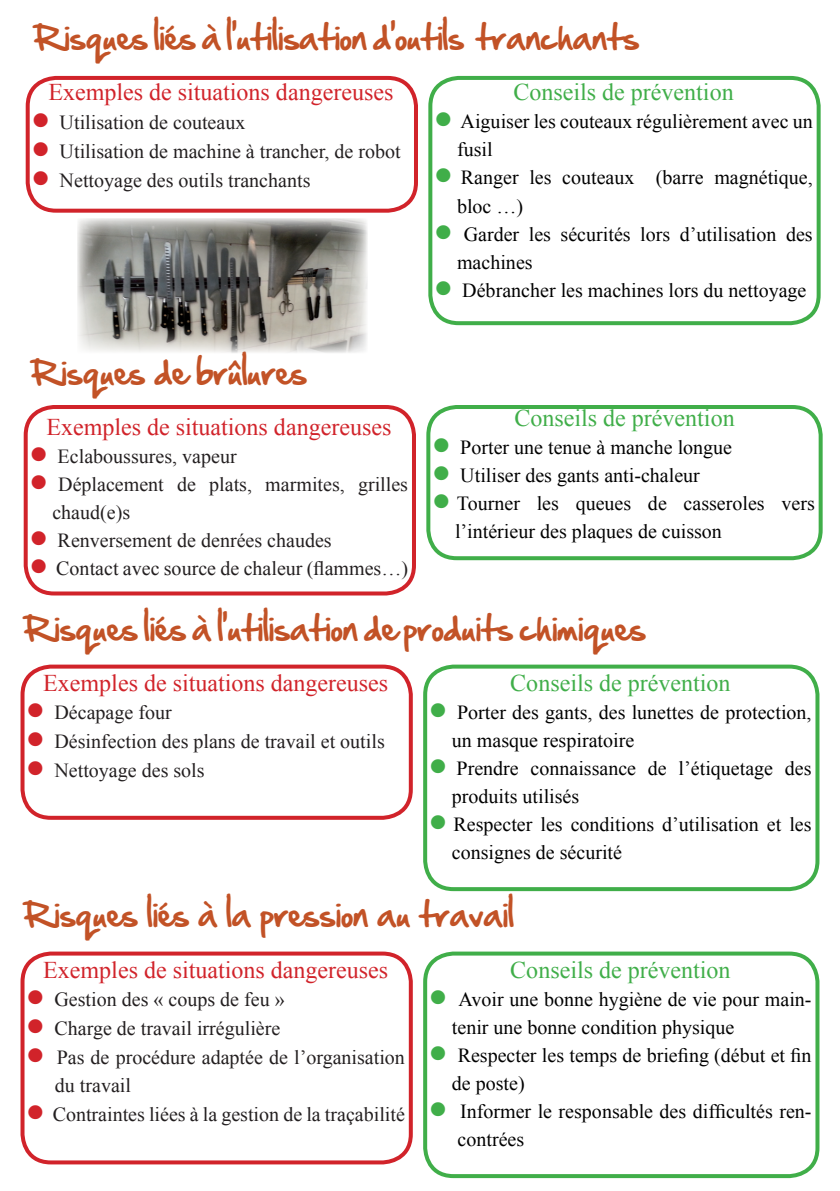
<style>
.page{position:relative;width:840px;height:1191px;background:#fff}
.page>*{position:absolute;margin:0;border:0;box-sizing:border-box;transform-origin:0 0}
.t1{font:30px "Hand Of Sean";color:#c25226}
.t2{font:24px "Times New Roman";color:#d1232a}
.t3{font:24px "Times New Roman";color:#40ae49}
.t4{font:20px/28px "Times New Roman";color:#000}
.t5{font:20px/28px "Times New Roman";color:#231f20}
.s1{color:#40ae49}
.s2{color:#d1232a}
</style>
<div class="page">
<div style="left:428px;top:76px;width:392px;height:249px;border:4px solid #40ae49;border-radius:28px"></div>
<div style="left:26px;top:76px;width:392px;height:137px;border:4px solid #d1232a;border-radius:28px"></div>
<div style="left:426px;top:405px;width:396px;height:155px;border:4px solid #40ae49;border-radius:28px"></div>
<div style="left:24px;top:405px;width:392px;height:190px;border:4px solid #d1232a;border-radius:28px"></div>
<div style="left:423px;top:664px;width:396px;height:227px;border:4px solid #40ae49;border-radius:28px"></div>
<div style="left:20px;top:664px;width:392px;height:156px;border:4px solid #d1232a;border-radius:28px"></div>
<div style="left:423px;top:951px;width:396px;height:227px;border:4px solid #40ae49;border-radius:28px"></div>
<div style="left:20px;top:951px;width:392px;height:213px;border:4px solid #d1232a;border-radius:28px"></div>
<img style="left:78px;top:218px;width:289px;height:135px">
<h1 class="t1" style="left:35px;top:10px;width:606px">Risques liés à l’utilisation d’outils tranchants</h1>
<p class="t3" style="left:513px;top:76px;width:221px">Conseils de prévention</p>
<p class="t4" style="left:457px;top:107px;width:357px;text-indent:-23px"><span class="s1">●</span> Aiguiser les couteaux régulièrement avec un fusil</p>
<p class="t4" style="left:457px;top:163px;width:357px;text-indent:-23px"><span class="s1">●</span> Ranger les couteaux (barre magnétique, bloc …)</p>
<p class="t4" style="left:457px;top:219px;width:357px;text-indent:-23px"><span class="s1">●</span> Garder les sécurités lors d’utilisation des machines</p>
<p class="t4" style="left:434px;top:275px;width:373px"><span class="s1">●</span> Débrancher les machines lors du nettoyage</p>
<p class="t2" style="left:48px;top:76px;width:346px">Exemples de situations dangereuses</p>
<p class="t5" style="left:32px;top:108px;width:215px"><span class="s2">●</span> Utilisation de couteaux</p>
<p class="t5" style="left:32px;top:137px;width:370px"><span class="s2">●</span> Utilisation de machine à trancher, de robot</p>
<p class="t5" style="left:32px;top:166px;width:280px"><span class="s2">●</span> Nettoyage des outils tranchants</p>
<h1 class="t1" style="left:32px;top:345px;width:277px">Risques de brûlures</h1>
<p class="t3" style="left:514px;top:401px;width:221px">Conseils de prévention</p>
<p class="t4" style="left:432px;top:432px;width:301px"><span class="s1">●</span> Porter une tenue à manche longue</p>
<p class="t4" style="left:432px;top:460px;width:269px"><span class="s1">●</span> Utiliser des gants anti-chaleur</p>
<p class="t4" style="left:455px;top:488px;width:361px;text-indent:-23px"><span class="s1">●</span> Tourner les queues de casseroles vers l’intérieur des plaques de cuisson</p>
<p class="t2" style="left:46px;top:411px;width:346px">Exemples de situations dangereuses</p>
<p class="t5" style="left:30px;top:442px;width:208px"><span class="s2">●</span> Eclaboussures, vapeur</p>
<p class="t5" style="left:52px;top:470px;width:357px;text-indent:-23px"><span class="s2">●</span> Déplacement de plats, marmites, grilles chaud(e)s</p>
<p class="t5" style="left:30px;top:526px;width:303px"><span class="s2">●</span> Renversement de denrées chaudes</p>
<p class="t5" style="left:30px;top:554px;width:379px"><span class="s2">●</span> Contact avec source de chaleur (flammes…)</p>
<h1 class="t1" style="left:24px;top:600px;width:622px">Risques liés à l’utilisation de produits chimiques</h1>
<p class="t3" style="left:510px;top:666px;width:221px">Conseils de prévention</p>
<p class="t4" style="left:451px;top:697px;width:361px;text-indent:-23px"><span class="s1">●</span> Porter des gants, des lunettes de protection, un masque respiratoire</p>
<p class="t4" style="left:451px;top:753px;width:361px;text-indent:-23px"><span class="s1">●</span> Prendre connaissance de l’étiquetage des produits utilisés</p>
<p class="t4" style="left:451px;top:809px;width:361px;text-indent:-23px"><span class="s1">●</span> Respecter les conditions d’utilisation et les consignes de sécurité</p>
<p class="t2" style="left:43px;top:666px;width:346px">Exemples de situations dangereuses</p>
<p class="t5" style="left:27px;top:698px;width:147px"><span class="s2">●</span> Décapage four</p>
<p class="t5" style="left:26px;top:727px;width:359px"><span class="s2">●</span> Désinfection des plans de travail et outils</p>
<p class="t5" style="left:26px;top:756px;width:179px"><span class="s2">●</span> Nettoyage des sols</p>
<h1 class="t1" style="left:24px;top:887px;width:490px">Risques liés à la pression au travail</h1>
<p class="t3" style="left:510px;top:953px;width:221px">Conseils de prévention</p>
<p class="t4" style="left:451px;top:984px;width:361px;text-indent:-23px"><span class="s1">●</span> Avoir une bonne hygiène de vie pour main&shy;tenir une bonne condition physique</p>
<p class="t4" style="left:451px;top:1040px;width:361px;text-indent:-23px"><span class="s1">●</span> Respecter les temps de briefing (début et fin de poste)</p>
<p class="t4" style="left:457px;top:1096px;width:355px;text-indent:-28px"><span class="s1">●</span> Informer le responsable des difficultés ren&shy;contrées</p>
<p class="t2" style="left:43px;top:953px;width:346px">Exemples de situations dangereuses</p>
<p class="t5" style="left:27px;top:985px;width:259px"><span class="s2">●</span> Gestion des « coups de feu »</p>
<p class="t5" style="left:26px;top:1014px;width:255px"><span class="s2">●</span> Charge de travail irrégulière</p>
<p class="t5" style="left:55px;top:1043px;width:351px;text-indent:-28px"><span class="s2">●</span> Pas de procédure adaptée de l’organisation du travail</p>
<p class="t5" style="left:26px;top:1099px;width:380px"><span class="s2">●</span> Contraintes liées à la gestion de la traçabilité</p>
</div>
